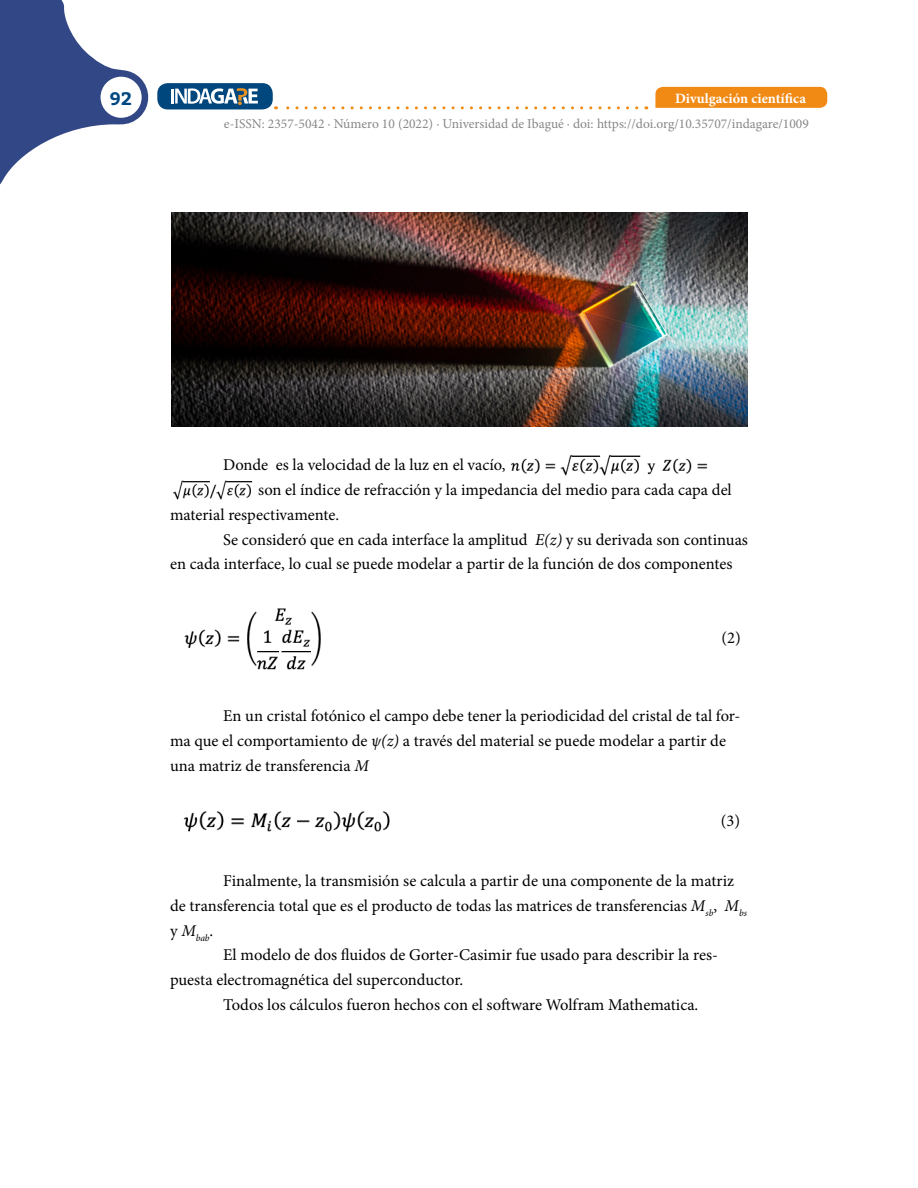
<style>
.page{position:relative;width:918px;height:1188px;background:#fff}
.page>*{position:absolute;margin:0;border:0;box-sizing:border-box;transform-origin:0 0}
.t1{font:700 18px "Bitter";color:#004881}
.cuerpo_sangrante{font:16.5px/24.8px "Minion Pro";color:#000}
.t2{font:700 14.25px "Minion Pro";color:#fff}
.t3{font:13.5px "Minion Pro";color:#878787}
.cuerpo_sangrante-2{font:italic 9.6px "Minion Pro";color:#000}
.s1{font-style:italic}
</style>
<div class="page">
<svg style="left:0;top:0;width:149px;height:185px"></svg>
<div style="left:655px;top:87px;width:172px;height:21px;background:#f18a15"></div>
<div style="left:157px;top:83px;width:116px;height:26px;background:#00477d;border-radius:10px"></div>
<div style="left:101px;top:77px;width:41px;height:41px;background:#fff;border-radius:50%"></div>
<svg style="left:172px;top:88px;width:86px;height:17px"></svg>
<svg style="left:276px;top:106px;width:361px;height:3px"></svg>
<img style="left:510px;top:455px;width:198px;height:21px">
<img style="left:173px;top:480px;width:80px;height:20px">
<img style="left:184px;top:608px;width:137px;height:62px">
<img style="left:183px;top:811px;width:207px;height:21px">
<img style="left:172px;top:213px;width:576px;height:214px">
<p class="t1" style="left:110px;top:87px;width:24px">92</p>
<p class="t2" style="left:675px;top:88px;width:132px">Divulgación científica</p>
<p class="t3" style="left:224px;top:114px;width:586px">e-ISSN: 2357-5042 · Número 10 (2022) · Universidad de Ibagué · doi: https://doi.org/10.35707/indagare/1009</p>
<p class="cuerpo_sangrante" style="left:223px;top:453px;width:284px">Donde es la velocidad de la luz en el vacío,</p>
<p class="cuerpo_sangrante" style="left:258px;top:477px;width:475px">son el índice de refracción y la impedancia del medio para cada capa del</p>
<p class="cuerpo_sangrante" style="left:170px;top:502px;width:171px">material respectivamente.</p>
<p class="cuerpo_sangrante" style="left:170px;top:527px;width:579px;text-indent:53px">Se consideró que en cada interface la amplitud <span class="s1">E(z)</span> y su derivada son continuas en cada interface, lo cual se puede modelar a partir de la función de dos componentes</p>
<p class="cuerpo_sangrante" style="left:722px;top:626px;width:21px">(2)</p>
<p class="cuerpo_sangrante" style="left:170px;top:703px;width:572px;text-indent:53px">En un cristal fotónico el campo debe tener la periodicidad del cristal de tal for&shy;ma que el comportamiento de <span class="s1">ψ(z)</span> a través del material se puede modelar a partir de una matriz de transferencia <span class="s1">M</span></p>
<p class="cuerpo_sangrante" style="left:721px;top:809px;width:21px">(3)</p>
<p class="cuerpo_sangrante" style="left:170px;top:869px;width:578px;text-indent:53px">Finalmente, la transmisión se calcula a partir de una componente de la matriz de transferencia total que es el producto de todas las matrices de transferencias <span class="s1">M</span><sub>sb</sub>, <span class="s1">M</span><sub>bs</sub></p>
<p class="cuerpo_sangrante-2" style="left:170px;top:932px;width:45px"><sup>y</sup> <sup>M</sup>bab<sup>.</sup></p>
<p class="cuerpo_sangrante" style="left:170px;top:943px;width:550px;text-indent:53px">El modelo de dos fluidos de Gorter-Casimir fue usado para describir la res&shy;puesta electromagnética del superconductor.</p>
<p class="cuerpo_sangrante" style="left:223px;top:992px;width:477px">Todos los cálculos fueron hechos con el software Wolfram Mathematica.</p>
</div>
